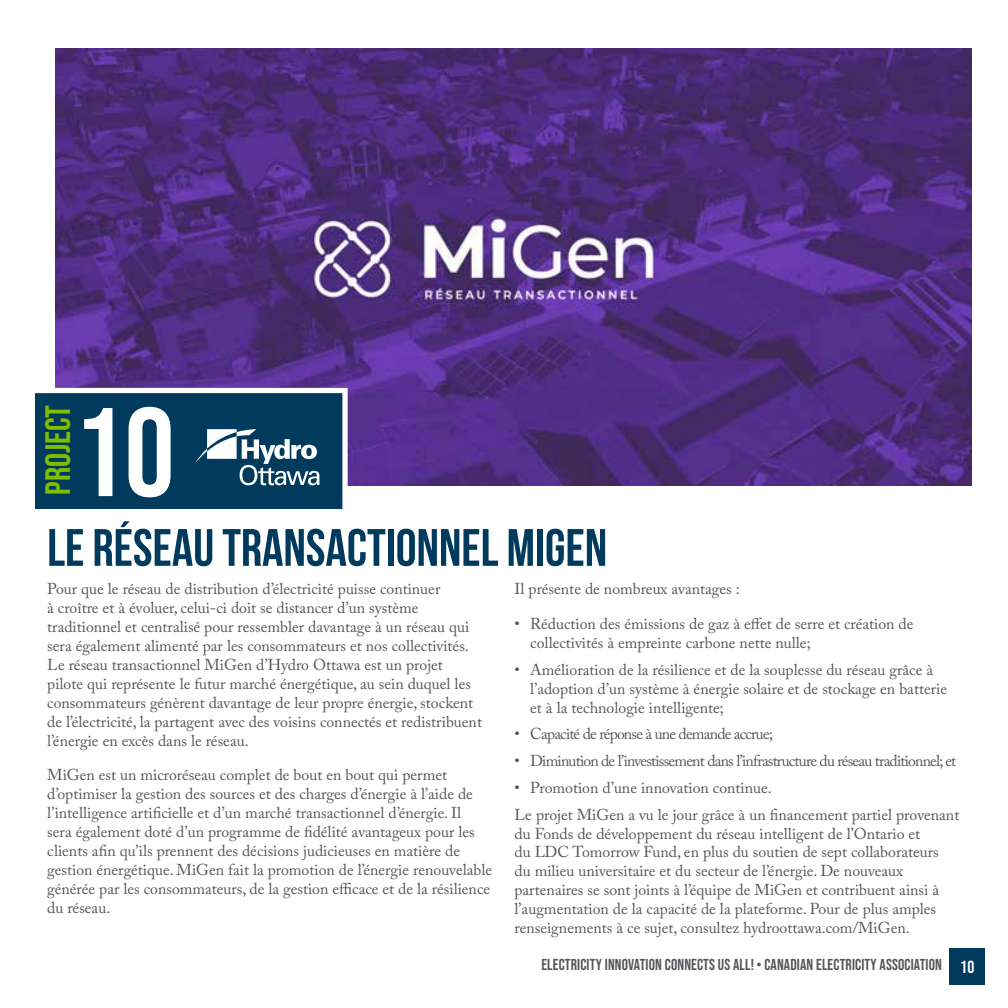
<style>
.page{position:relative;width:1008px;height:1008px;background:#fff}
.page>*{position:absolute;margin:0;border:0;box-sizing:border-box;transform-origin:0 0}
.t1{font:125.83px "Bebas Neue";color:#fff}
.t2{font:700 52.5px "Bebas Neue";color:#003a5d}
.t3{font:35.18px "Bebas Neue";color:#80bc00}
.t4{font:15.75px/18.9px "Adobe Caslon Pro";color:#54565a}
.t5{font:15.75px "Adobe Caslon Pro";letter-spacing:-.05em;color:#54565a}
.t6{font:15.75px "Bebas Neue";letter-spacing:.01em;color:#54565a}
.s1{font-size:17.5px;color:#fff}
</style>
<div class="page">
<div style="left:950px;top:949px;width:35px;height:36px;background:#003a5d"></div>
<img style="left:55px;top:48px;width:916px;height:437px">
<svg style="left:55px;top:385px;width:295px;height:101px"></svg>
<svg style="left:35px;top:390px;width:310px;height:120px;background:#1a4e6d"></svg>
<h3 class="t3" style="left:38px;top:495px;width:92px;rotate:-90deg">PROJECT</h3>
<h1 class="t1" style="left:74px;top:381px;width:102px">10</h1>
<h2 class="t2" style="left:47px;top:519px;width:561px">LE RÉSEAU TRANSACTIONNEL MIGEN</h2>
<p class="t4" style="left:47px;top:580px;width:436px">Pour que le réseau de distribution d’électricité puisse continuer<br>à croître et à évoluer, celui-ci doit se distancer d’un système traditionnel et centralisé pour ressembler davantage à un réseau qui sera également alimenté par les consommateurs et nos collectivités.<br>Le réseau transactionnel MiGen d’Hydro Ottawa est un projet pilote qui représente le futur marché énergétique, au sein duquel les consommateurs génèrent davantage de leur propre énergie, stockent de l’électricité, la partagent avec des voisins connectés et redistribuent l’énergie en excès dans le réseau.</p>
<p class="t4" style="left:47px;top:765px;width:446px">MiGen est un microréseau complet de bout en bout qui permet d’optimiser la gestion des sources et des charges d’énergie à l’aide de l’intelligence artificielle et d’un marché transactionnel d’énergie. Il<br>sera également doté d’un programme de fidélité avantageux pour les clients afin qu’ils prennent des décisions judicieuses en matière de gestion énergétique. MiGen fait la promotion de l’énergie renouvelable générée par les consommateurs, de la gestion efficace et de la résilience du réseau.</p>
<p class="t4" style="left:515px;top:580px;width:227px">Il présente de nombreux avantages :</p>
<p class="t4" style="left:530px;top:614px;width:385px;text-indent:-16px">• Réduction des émissions de gaz à effet de serre et création de collectivités à empreinte carbone nette nulle;</p>
<p class="t4" style="left:530px;top:660px;width:418px;text-indent:-16px">• Amélioration de la résilience et de la souplesse du réseau grâce à l’adoption d’un système à énergie solaire et de stockage en batterie et à la technologie intelligente;</p>
<p class="t5" style="left:515px;top:725px;width:260px">• Capacité de réponse à une demande accrue;</p>
<p class="t5" style="left:515px;top:751px;width:443px">• Diminution de l’investissement dans l’infrastructure du réseau traditionnel; et</p>
<p class="t4" style="left:515px;top:774px;width:446px;line-height:26.8px">• Promotion d’une innovation continue.<br>Le projet MiGen a vu le jour grâce à un financement partiel provenant</p>
<p class="t4" style="left:515px;top:824px;width:426px">du Fonds de développement du réseau intelligent de l’Ontario et du LDC Tomorrow Fund, en plus du soutien de sept collaborateurs du milieu universitaire et du secteur de l’énergie. De nouveaux partenaires se sont joints à l’équipe de MiGen et contribuent ainsi à l’augmentation de la capacité de la plateforme. Pour de plus amples renseignements à ce sujet, consultez hydroottawa.com/MiGen.</p>
<p class="t6" style="left:541px;top:956px;width:435px">ELECTRICITY INNOVATION CONNECTS US ALL! • CANADIAN ELECTRICITY ASSOCIATION <span class="s1">10</span></p>
</div>
